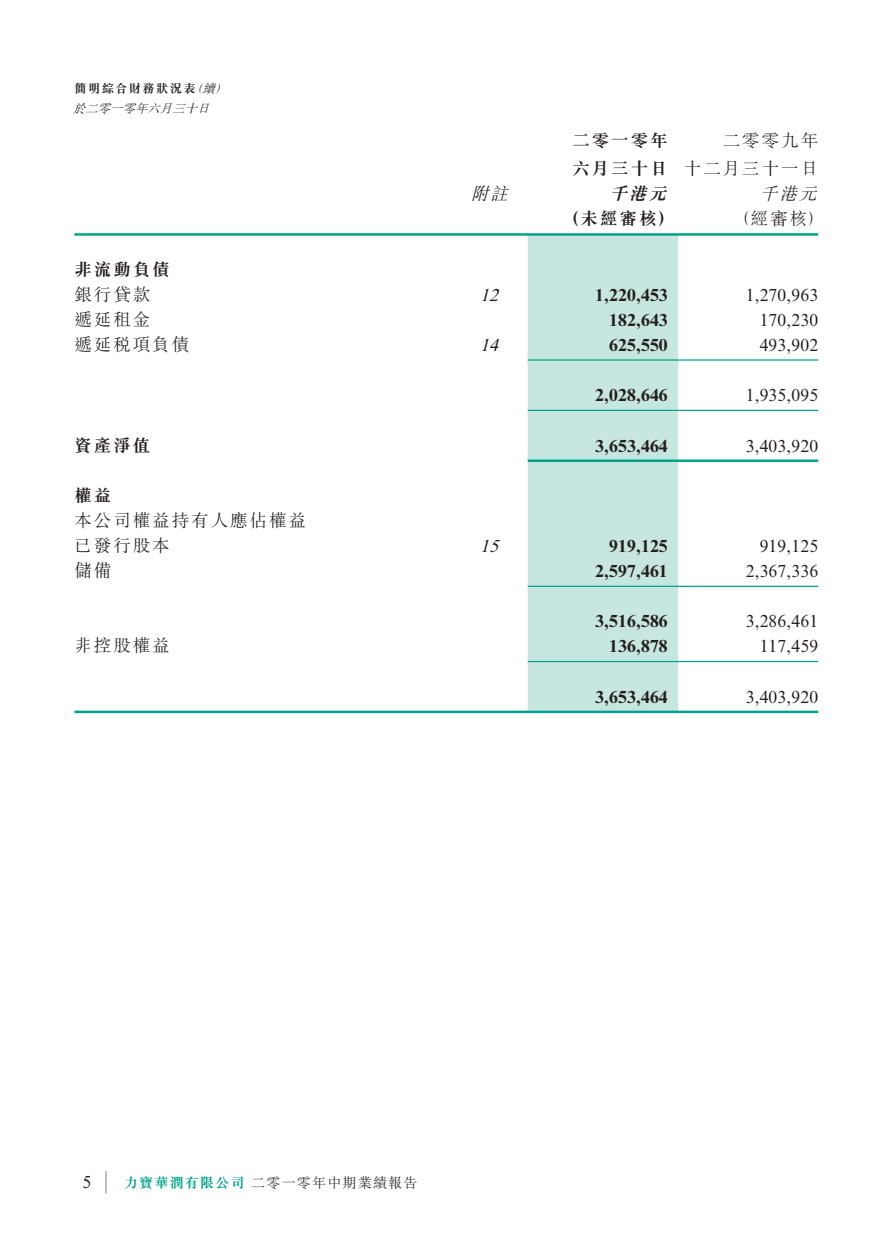
<style>
.page{position:relative;width:893px;height:1241px;background:#fff}
.page>*{position:absolute;margin:0;border:0;box-sizing:border-box;transform-origin:0 0}
.t1{font:17.5px "Times New Roman MT Std";letter-spacing:.01em;color:#231f20}
.t2{font:700 17.5px "Times New Roman MT Std";letter-spacing:.01em;color:#231f20}
.t3{font:17.5px/28px "M Sung HK Light E Ten B5 H";letter-spacing:.11em;color:#231f20;text-align:right}
.t4{font:17.5px/28px "M Sung HK Bold E Ten B5 H";letter-spacing:.11em;color:#231f20}
.t5{font:italic 17.5px "Times New Roman MT Std";color:#231f20}
.t6{font:italic 17.5px "M Sung HK Light E Ten B5 H";color:#231f20}
.t7{font:italic 17.5px "M Sung HK Bold E Ten B5 H";color:#231f20}
.t8{font:14px "M Sung HK Light E Ten B5 H";letter-spacing:.085em;color:#231f20}
.t9{font:12.25px "M Sung HK Bold E Ten B5 H";letter-spacing:.11em;color:#231f20}
.t10{font:italic 12.25px "M Sung HK Light E Ten B5 H";color:#231f20}
.s1{font-family:"M Sung HK Light E Ten B5 H";font-style:italic}
.s2{font-family:"M Sung HK Bold E Ten B5 H";color:#00a38a}
</style>
<div class="page">
<hr style="left:105px;top:1170px;width:2px;height:23px;background:#939598">
<div style="left:528px;top:236px;width:150px;height:474px;background:#c8e6e0"></div>
<hr style="left:74px;top:233px;width:744px;height:3px;background:#00a38a">
<hr style="left:528px;top:359px;width:290px;height:1px;background:#00a38a">
<hr style="left:528px;top:409px;width:290px;height:2px;background:#00a38a">
<hr style="left:528px;top:459px;width:290px;height:3px;background:#00a38a">
<hr style="left:528px;top:660px;width:290px;height:2px;background:#00a38a">
<hr style="left:74px;top:710px;width:744px;height:3px;background:#00a38a">
<hr style="left:528px;top:585px;width:290px;height:2px;background:#00a38a">
<p class="t9" style="left:74px;top:84px;width:157px">簡明綜合財務狀況表<span class="s1">（續）</span></p>
<p class="t10" style="left:73px;top:104px;width:141px">於二零一零年六月三十日</p>
<p class="t4" style="left:572px;top:129px;width:97px">二零一零年六月三十日</p>
<p class="t3" style="left:684px;top:129px;width:136px">二零零九年<br>十二月三十一日</p>
<p class="t6" style="left:471px;top:187px;width:38px">附註</p>
<p class="t7" style="left:609px;top:187px;width:63px">千港元</p>
<p class="t6" style="left:760px;top:187px;width:63px">千港元</p>
<p class="t4" style="left:563px;top:207px;width:113px">（未經審核）</p>
<p class="t3" style="left:733px;top:207px;width:93px">（經審核）</p>
<p class="t4" style="left:74px;top:258px;width:97px">非流動負債</p>
<p class="t3" style="left:74px;top:283px;width:77px">銀行貸款</p>
<p class="t5" style="left:480px;top:288px;width:24px">12</p>
<p class="t2" style="left:595px;top:285px;width:74px">1,220,453</p>
<p class="t1" style="left:746px;top:288px;width:74px">1,270,963</p>
<p class="t3" style="left:74px;top:308px;width:77px">遞延租金</p>
<p class="t2" style="left:609px;top:309px;width:60px">182,643</p>
<p class="t1" style="left:760px;top:313px;width:60px">170,230</p>
<p class="t3" style="left:74px;top:332px;width:116px">遞延稅項負債</p>
<p class="t5" style="left:480px;top:338px;width:24px">14</p>
<p class="t2" style="left:609px;top:334px;width:60px">625,550</p>
<p class="t1" style="left:760px;top:338px;width:60px">493,902</p>
<p class="t2" style="left:595px;top:385px;width:74px">2,028,646</p>
<p class="t1" style="left:746px;top:388px;width:74px">1,935,095</p>
<p class="t4" style="left:74px;top:433px;width:77px">資產淨值</p>
<p class="t2" style="left:595px;top:435px;width:74px">3,653,464</p>
<p class="t1" style="left:746px;top:439px;width:74px">3,403,920</p>
<p class="t4" style="left:74px;top:484px;width:38px">權益</p>
<p class="t3" style="left:74px;top:510px;width:233px;line-height:24.8px;text-align:left">本公司權益持有人應佔權益已發行股本</p>
<p class="t5" style="left:480px;top:539px;width:24px">15</p>
<p class="t2" style="left:609px;top:536px;width:60px">919,125</p>
<p class="t1" style="left:760px;top:539px;width:60px">919,125</p>
<p class="t3" style="left:74px;top:558px;width:38px">儲備</p>
<p class="t2" style="left:595px;top:560px;width:74px">2,597,461</p>
<p class="t1" style="left:746px;top:564px;width:74px">2,367,336</p>
<p class="t2" style="left:595px;top:611px;width:74px">3,516,586</p>
<p class="t1" style="left:746px;top:614px;width:74px">3,286,461</p>
<p class="t3" style="left:74px;top:634px;width:97px">非控股權益</p>
<p class="t2" style="left:609px;top:636px;width:60px">136,878</p>
<p class="t1" style="left:760px;top:639px;width:60px">117,459</p>
<p class="t2" style="left:595px;top:686px;width:74px">3,653,464</p>
<p class="t1" style="left:746px;top:690px;width:74px">3,403,920</p>
<p class="t1" style="left:83px;top:1175px;width:10px">5</p>
<p class="t8" style="left:124px;top:1177px;width:295px"><span class="s2">力寶華潤有限公司</span>二零一零年中期業績報告</p>
</div>
